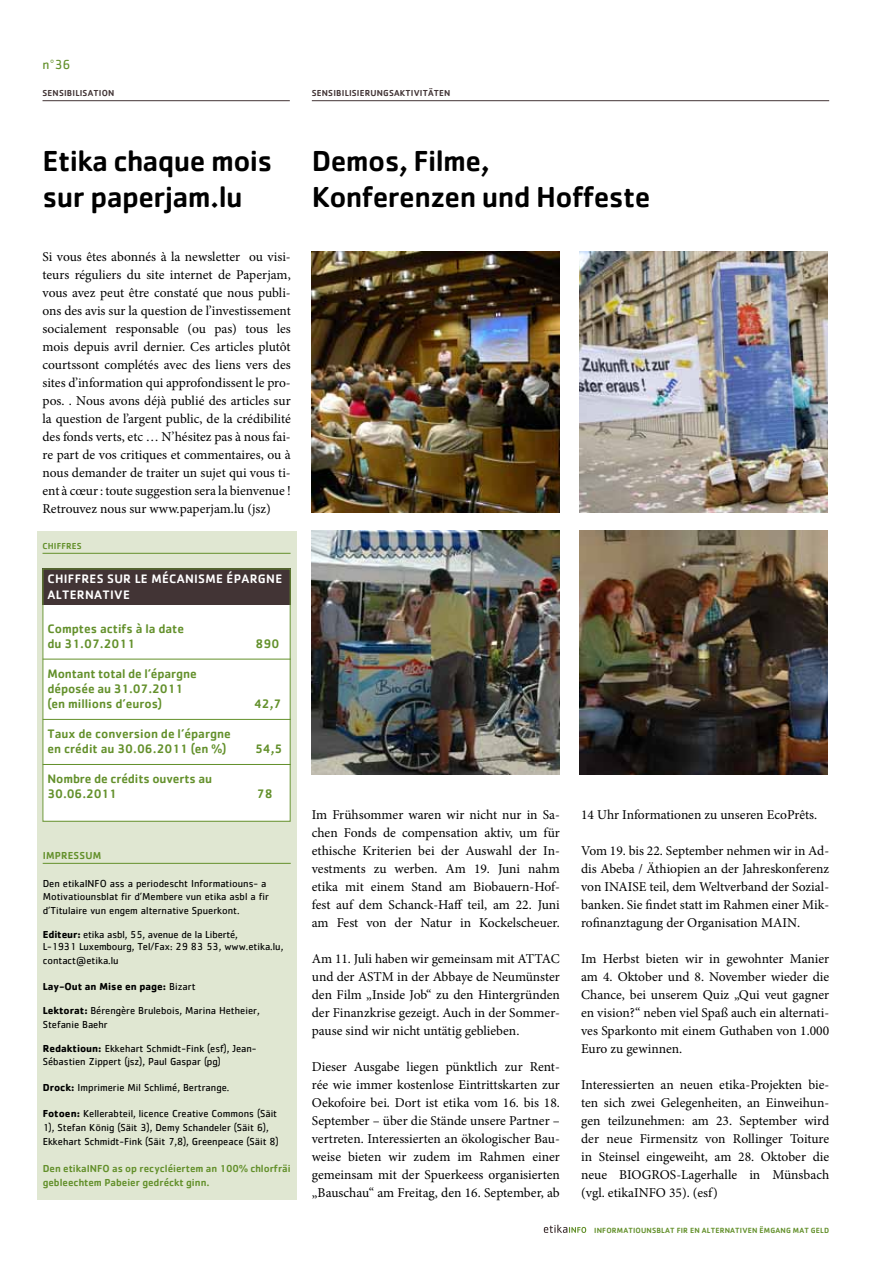
<style>
.page{position:relative;width:893px;height:1263px;background:#fff}
.page>*{position:absolute;margin:0;border:0;box-sizing:border-box;transform-origin:0 0}
.t1{font:500 30px/36px "Cachet";letter-spacing:-.02em;color:#000}
.t2{font:13.5px/18px "Minion Pro";color:#000;text-align:justify}
.t3{font:13.5px "Cachet";color:#63902b}
.t4{font:500 12.75px/15px "Cachet";color:#63902b}
.t5{font:500 12.75px "Cachet";letter-spacing:.025em;color:#fff}
.t6{font:10.5px/13.8px "Cachet";color:#000}
.t7{font:500 10.5px/13.8px "Cachet";color:#63902b}
.t8{font:700 10.5px "Cachet";color:#000}
.t9{font:500 9px "Cachet";letter-spacing:.02em;color:#423435}
.t10{font:500 9px "Cachet";letter-spacing:.02em;color:#63902b}
.t11{font:500 7.8px "Cachet";letter-spacing:.02em;color:#63902b}
.s1{color:#fff}
.s2{font-weight:700}
.s3{font-weight:400}
</style>
<div class="page">
<svg style="left:544px;top:1225px;width:42px;height:8px"></svg>
<hr style="left:312px;top:100px;width:517px;height:1px;background:#423435">
<hr style="left:43px;top:100px;width:247px;height:1px;background:#423435">
<div style="left:37px;top:531px;width:259px;height:668px;background:#e0e7d2"></div>
<div style="left:43px;top:602px;width:248px;height:219px;background:#fff"></div>
<div style="left:43px;top:569px;width:248px;height:36px;background:#423435"></div>
<hr style="left:43px;top:553px;width:248px;height:1px;background:#63902b">
<div style="left:43px;top:569px;width:248px;height:253px;border:1px solid #63902b"></div>
<hr style="left:43px;top:659px;width:248px;height:1px;background:#63902b">
<hr style="left:43px;top:719px;width:248px;height:1px;background:#63902b">
<hr style="left:43px;top:764px;width:248px;height:1px;background:#63902b">
<hr style="left:43px;top:863px;width:248px;height:1px;background:#63902b">
<img style="left:312px;top:251px;width:248px;height:262px">
<img style="left:312px;top:530px;width:248px;height:244px">
<img style="left:580px;top:251px;width:248px;height:262px">
<img style="left:580px;top:530px;width:248px;height:244px">
<p class="t3" style="left:43px;top:56px;width:30px">n°36</p>
<p class="t9" style="left:43px;top:88px;width:7px">Sen</p>
<p class="t9" style="left:59px;top:88px;width:57px">sibilisATION</p>
<p class="t9" style="left:312px;top:88px;width:7px">Sen</p>
<p class="t9" style="left:328px;top:88px;width:35px">sibilisierun</p>
<p class="t9" style="left:383px;top:88px;width:28px">gsaktivit</p>
<p class="t9" style="left:428px;top:88px;width:13px">äten</p>
<h1 class="t1" style="left:43px;top:142px;width:232px">Etika chaque mois sur paperjam.lu</h1>
<p class="t2" style="left:43px;top:248px;width:250px">Si vous êtes abonnés à la newsletter ou visi&shy;teurs réguliers du site internet de Paperjam, vous avez peut être constaté que nous publi&shy;ons des avis sur la question de l’investissement socialement responsable (ou pas) tous les mois depuis avril dernier. Ces articles plutôt courtssont complétés avec des liens vers des sites d’information qui approfondissent le pro&shy;pos. . Nous avons déjà publié des articles sur la question de l’argent public, de la crédibilité des fonds verts, etc … N’hésitez pas à nous fai&shy;re part de vos critiques et commentaires, ou à nous demander de traiter un sujet qui vous ti&shy;ent à cœur : toute suggestion sera la bienvenue !<br>Retrouvez nous sur www.paperjam.lu (jsz)</p>
<p class="t10" style="left:43px;top:540px;width:41px">ChiFfres</p>
<p class="t5" style="left:48px;top:571px;width:123px">Chi ffres sur le mécani</p>
<p class="t5" style="left:198px;top:571px;width:37px">sme épar</p>
<p class="t5" style="left:258px;top:571px;width:17px">gne</p>
<p class="t5" style="left:48px;top:587px;width:9px">alternative</p>
<p class="t4" style="left:48px;top:621px;width:138px">Comptes actifs à la date du 31.07.2011</p>
<p class="t4" style="left:256px;top:636px;width:29px">890<span class="s1">,</span></p>
<p class="t4" style="left:48px;top:666px;width:151px">Montant total de l’épargne déposée au 31.07.2011 (en millions d’euros)</p>
<p class="t4" style="left:48px;top:726px;width:185px">Taux de conversion de l’épargne en crédit au 30.06.2011 (en %)</p>
<p class="t4" style="left:48px;top:771px;width:166px">Nombre de crédits ouverts au<br>30.06.2011</p>
<p class="t4" style="left:254px;top:696px;width:29px">42,7</p>
<p class="t4" style="left:255px;top:741px;width:29px">54,5</p>
<p class="t4" style="left:257px;top:786px;width:17px">78</p>
<p class="t7" style="left:43px;top:848px;width:19px">Impre</p>
<p class="t7" style="left:74px;top:848px;width:29px">ssum</p>
<p class="t6" style="left:43px;top:876px;width:228px">Den etikaINFO ass a periodescht Informatiouns- a<br>Motivatiounsblat fir d’Membere vun etika asbl a fir d’Titulaire vun engem alternative Spuerkont.</p>
<p class="t6" style="left:43px;top:928px;width:242px;line-height:12px"><span class="s2">Editeur:</span> etika asbl, 55, avenue de la Liberté,<br>L-1931 Luxembourg, Tel/Fax: 29 83 53, www.etika.lu,</p>
<p class="t6" style="left:43px;top:953px;width:78px">contact@etika.lu</p>
<p class="t8" style="left:43px;top:979px;width:154px">Lay-Out an Mise en page: <span class="s3">Bizart</span></p>
<p class="t6" style="left:43px;top:1003px;width:218px"><span class="s2">Lektorat:</span> Bérengère Brulebois, Marina Hetheier,<br>Stefanie Baehr</p>
<p class="t6" style="left:43px;top:1041px;width:215px"><span class="s2">Redaktioun:</span> Ekkehart Schmidt-Fink (esf), Jean-<br>Sébastien Zippert (jsz), Paul Gaspar (pg)</p>
<p class="t6" style="left:43px;top:1080px;width:188px"><span class="s2">Drock:</span> Imprimerie Mil Schlimé, Bertrange.</p>
<p class="t6" style="left:43px;top:1106px;width:238px"><span class="s2">Fotoen:</span> Kellerabteil, licence Creative Commons (Säit<br>1), Stefan König (Säit 3), Demy Schandeler (Säit 6),<br>Ekkehart Schmidt-Fink (Säit 7,8), Greenpeace (Säit 8)</p>
<p class="t7" style="left:43px;top:1161px;width:249px">Den etikaINFO as op recycléiertem an 100% chlorfräi gebleechtem Pabeier gedréckt ginn.</p>
<h1 class="t1" style="left:312px;top:142px;width:340px">Demos, Filme,<br>Konferenzen und Hoffeste</h1>
<p class="t2" style="left:312px;top:805px;width:250px">Im Frühsommer waren wir nicht nur in Sa&shy;chen Fonds de compensation aktiv, um für ethische Kriterien bei der Auswahl der In&shy;vestments zu werben. Am 19. Juni nahm etika mit einem Stand am Biobauern-Hof&shy;fest auf dem Schanck-Haff teil, am 22. Juni am Fest von der Natur in Kockelscheuer.</p>
<p class="t2" style="left:312px;top:949px;width:250px">Am 11. Juli haben wir gemeinsam mit ATTAC und der ASTM in der Abbaye de Neumünster den Film „Inside Job“ zu den Hintergründen der Finanzkrise gezeigt. Auch in der Sommer&shy;pause sind wir nicht untätig geblieben.</p>
<p class="t2" style="left:312px;top:1057px;width:250px">Dieser Ausgabe liegen pünktlich zur Rent&shy;rée wie immer kostenlose Eintrittskarten zur Oekofoire bei. Dort ist etika vom 16. bis 18.<br>September – über die Stände unsere Partner – vertreten. Interessierten an ökologischer Bau&shy;weise bieten wir zudem im Rahmen einer gemeinsam mit der Spuerkeess organisierten „Bauschau“ am Freitag, den 16. September, ab</p>
<p class="t2" style="left:581px;top:806px;width:238px">14 Uhr Informationen zu unseren EcoPrêts.</p>
<p class="t2" style="left:581px;top:842px;width:250px">Vom 19. bis 22. September nehmen wir in Ad&shy;dis Abeba / Äthiopien an der Jahreskonferenz von INAISE teil, dem Weltverband der Sozial&shy;banken. Sie findet statt im Rahmen einer Mik&shy;rofinanztagung der Organisation MAIN.</p>
<p class="t2" style="left:581px;top:950px;width:250px">Im Herbst bieten wir in gewohnter Manier am 4. Oktober und 8. November wieder die Chance, bei unserem Quiz „Qui veut gagner en vision?“ neben viel Spaß auch ein alternati&shy;ves Sparkonto mit einem Guthaben von 1.000<br>Euro zu gewinnen.</p>
<p class="t2" style="left:581px;top:1076px;width:250px">Interessierten an neuen etika-Projekten bie&shy;ten sich zwei Gelegenheiten, an Einweihun&shy;gen teilzunehmen: am 23. September wird der neue Firmensitz von Rollinger Toiture in Steinsel eingeweiht, am 28. Oktober die neue BIOGROS-Lagerhalle in Münsbach (vgl. etikaINFO 35). (esf)</p>
<p class="t11" style="left:594px;top:1225px;width:35px">in formatioun</p>
<p class="t11" style="left:652px;top:1225px;width:15px">sblat</p>
<p class="t11" style="left:677px;top:1225px;width:31px">firen alternativen</p>
<p class="t11" style="left:760px;top:1225px;width:62px">Ëmgang mat geld</p>
</div>
